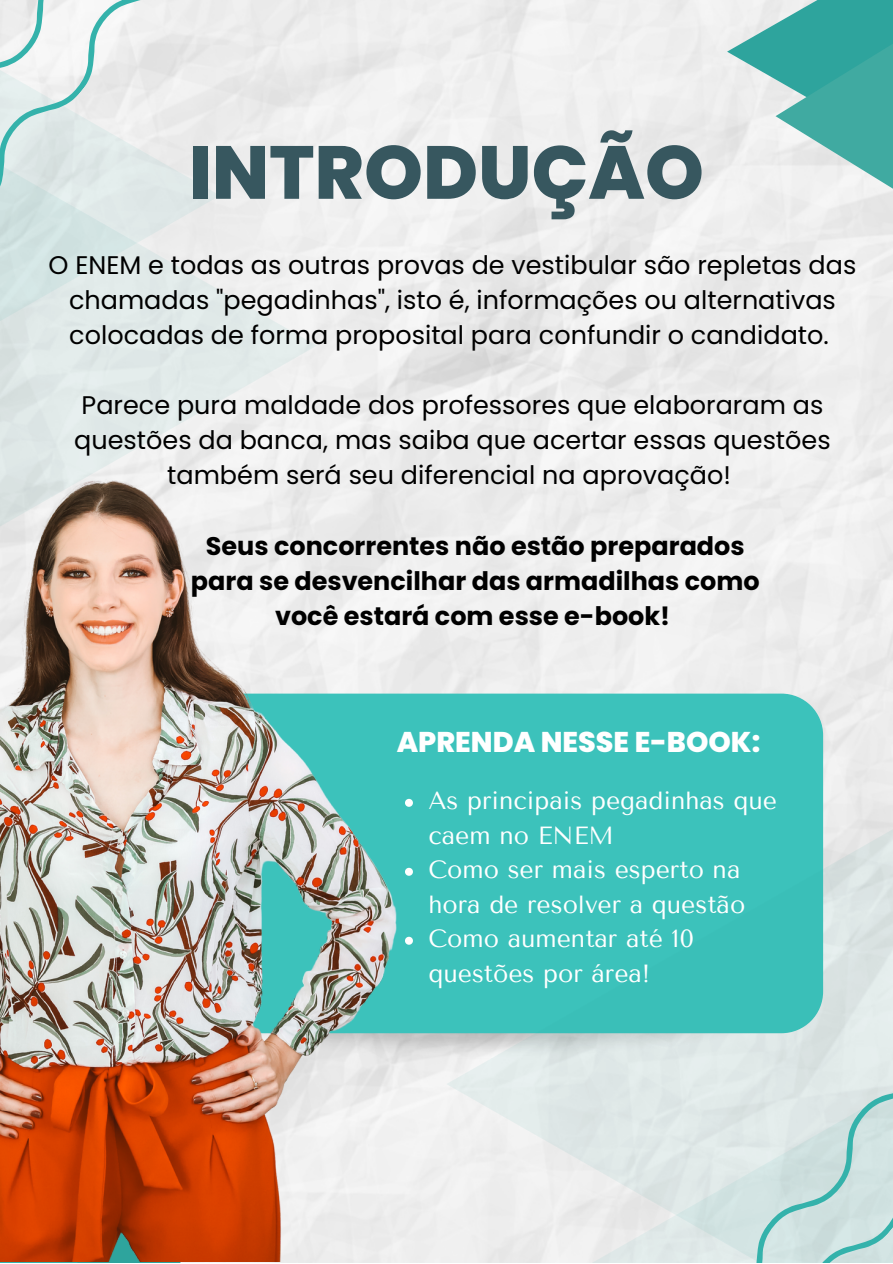
<style>
.page{position:relative;width:893px;height:1264px;background:#fff}
.page>*{position:absolute;margin:0;border:0;box-sizing:border-box;transform-origin:0 0}
.t1{font:800 75px "Poppins";color:#37575f}
.t2{font:800 28.5px "Poppins";color:#fff}
.t3{font:25.5px/34.8px "Poppins";color:#000;text-align:center}
.t4{font:700 25.5px/34.8px "Poppins";color:#000;text-align:center}
.t5{font:24.75px/34.5px "Tenor Sans";color:#fff}
</style>
<div class="page">
<img style="left:212px;top:0;width:680px;height:1262px">
<svg style="left:220px;top:79px;width:97px;height:236px;fill:#eee"></svg>
<svg style="left:0;top:0;width:220px;height:315px;background:#e3e9e9"></svg>
<svg style="left:446px;top:694px;width:446px;height:568px;background:#73cfca"></svg>
<svg style="left:587px;top:875px;width:305px;height:387px;background:#8dd3cf"></svg>
<svg style="left:727px;top:0;width:165px;height:261px"></svg>
<svg style="left:0;top:0;width:171px;height:256px"></svg>
<svg style="left:679px;top:1057px;width:213px;height:205px;background:#d2e3e2"></svg>
<img style="left:0;top:315px;width:475px;height:946px">
<svg style="left:405px;top:798px;width:8px;height:8px"></svg>
<svg style="left:405px;top:867px;width:8px;height:8px"></svg>
<svg style="left:405px;top:936px;width:8px;height:8px"></svg>
<h1 class="t1" style="left:189px;top:120px;width:516px">INTRODUÇÃO</h1>
<p class="t3" style="left:49px;top:248px;width:809px">O ENEM e todas as outras provas de vestibular são repletas das chamadas "pegadinhas", isto é, informações ou alternativas colocadas de forma proposital para confundir o candidato.</p>
<p class="t3" style="left:74px;top:387px;width:757px">Parece pura maldade dos professores que elaboraram as questões da banca, mas saiba que acertar essas questões também será seu diferencial na aprovação!</p>
<p class="t4" style="left:191px;top:528px;width:570px">Seus concorrentes não estão preparados para se desvencilhar das armadilhas como você estará com esse e-book!</p>
<p class="t2" style="left:396px;top:722px;width:365px">APRENDA NESSE E-BOOK:</p>
<p class="t5" style="left:428px;top:784px;width:350px">As principais pegadinhas que caem no ENEM<br>Como ser mais esperto na hora de resolver a questão<br>Como aumentar até 10 questões por área!</p>
</div>
